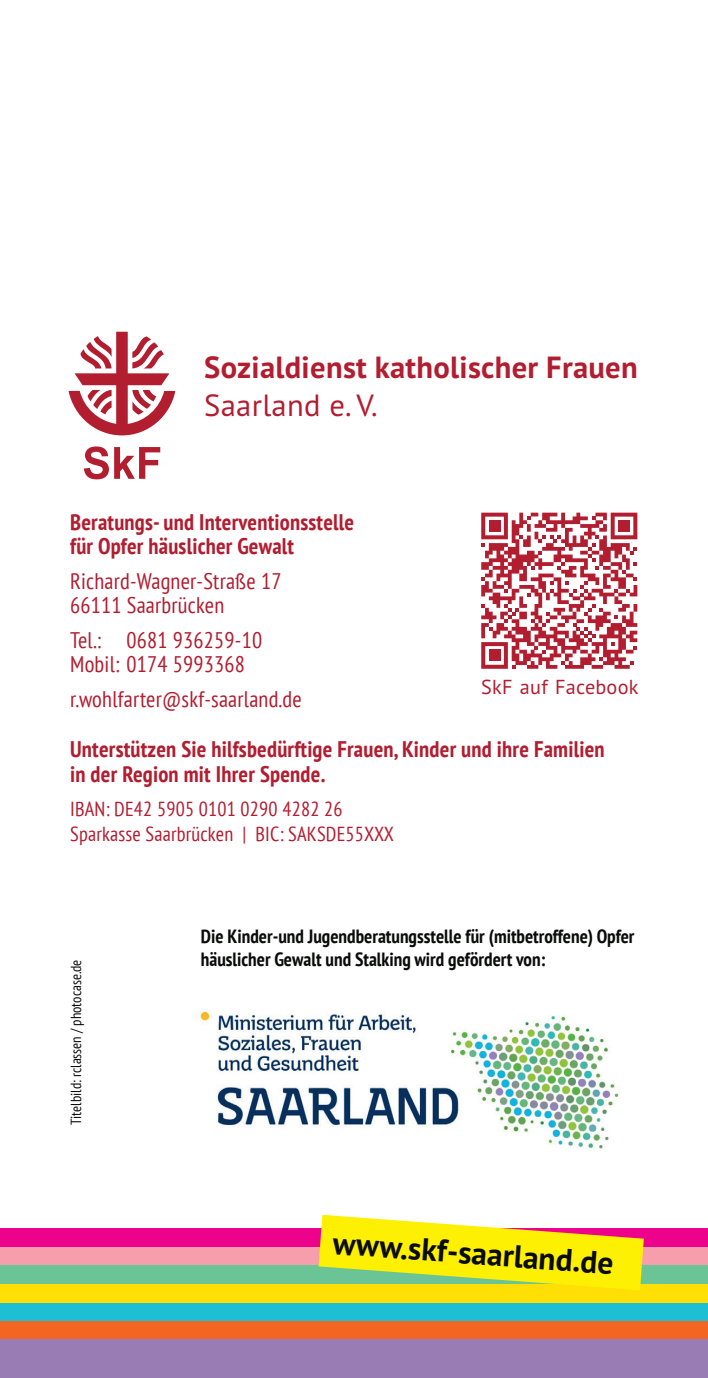
<style>
.page{position:relative;width:708px;height:1378px;background:#fff}
.page>*{position:absolute;margin:0;border:0;box-sizing:border-box;transform-origin:0 0}
.t1{font:700 31.5px "PT Sans Pro";color:#0a0c0a}
.t2{font:700 30.6px "PT Sans Pro";letter-spacing:.01em;color:#b21d30}
.t3{font:30.6px "PT Sans Pro";letter-spacing:.01em;color:#b21d30}
.t4{font:700 condensed 22.5px/24.8px "PT Sans";letter-spacing:.01em;color:#b21d30}
.t5{font:condensed 22.5px/24.8px "PT Sans";letter-spacing:.01em;color:#b21d30}
.t6{font:condensed 20.25px/24.8px "PT Sans";letter-spacing:.01em;color:#b21d30}
.t7{font:20.25px "PT Sans Pro";letter-spacing:.01em;color:#b21d30}
.t8{font:700 condensed 19.12px/22.5px "PT Sans";color:#0a0c0a}
.t9{font:condensed 14.62px "PT Sans";color:#0a0c0a}
</style>
<div class="page">
<div style="left:0;top:1247px;width:708px;height:18px;background:#f69eac"></div>
<div style="left:0;top:1265px;width:708px;height:19px;background:#6bc495"></div>
<div style="left:0;top:1228px;width:708px;height:19px;background:#ed028b"></div>
<div style="left:0;top:1302px;width:708px;height:19px;background:#1ebed5"></div>
<div style="left:0;top:1284px;width:708px;height:18px;background:#ffdf05"></div>
<div style="left:0;top:1321px;width:708px;height:18px;background:#f36522"></div>
<div style="left:0;top:1339px;width:708px;height:39px;background:#9a7cb5"></div>
<svg style="left:319px;top:1214px;width:325px;height:76px"></svg>
<img style="left:199px;top:1011px;width:420px;height:138px">
<svg style="left:84px;top:446px;width:76px;height:33px"></svg>
<svg style="left:69px;top:332px;width:106px;height:103px"></svg>
<svg style="left:481px;top:513px;width:156px;height:156px"></svg>
<div style="left:489px;top:520px;width:11px;height:12px;background:#b21d30"></div>
<div style="left:618px;top:520px;width:12px;height:12px;background:#b21d30"></div>
<div style="left:489px;top:650px;width:11px;height:11px;background:#b21d30"></div>
<h2 class="t2" style="left:204px;top:347px;width:435px">Sozialdienst katholischer Frauen</h2>
<h2 class="t3" style="left:204px;top:385px;width:175px">Saarland e. V.</h2>
<p class="t4" style="left:70px;top:509px;width:286px">Beratungs- und Interventionsstelle für Opfer häuslicher Gewalt</p>
<p class="t5" style="left:70px;top:568px;width:213px">Richard-Wagner-Straße 17<br>66111 Saarbrücken</p>
<p class="t5" style="left:70px;top:627px;width:194px">Tel.: 0681 936259-10<br>Mobil: 0174 5993368</p>
<p class="t5" style="left:70px;top:686px;width:233px">r.wohlfarter@skf-saarland.de</p>
<p class="t7" style="left:481px;top:674px;width:159px">SkF auf Facebook</p>
<p class="t4" style="left:70px;top:736px;width:536px">Unterstützen Sie hilfsbedürftige Frauen, Kinder und ihre Familien in der Region mit Ihrer Spende.</p>
<p class="t6" style="left:70px;top:796px;width:325px">IBAN: DE42 5905 0101 0290 4282 26<br>Sparkasse Saarbrücken | BIC: SAKSDE55XXX</p>
<p class="t9" style="left:67px;top:1125px;width:167px;rotate:-90deg">Titelbild: rclassen / photocase.de</p>
<p class="t8" style="left:201px;top:925px;width:435px">Die Kinder-und Jugendberatungsstelle für (mitbetroffene) Opfer häuslicher Gewalt und Stalking wird gefördert von:</p>
<h1 class="t1" style="left:334px;top:1222px;width:283px;rotate:4deg">www.skf-saarland.de</h1>
</div>
